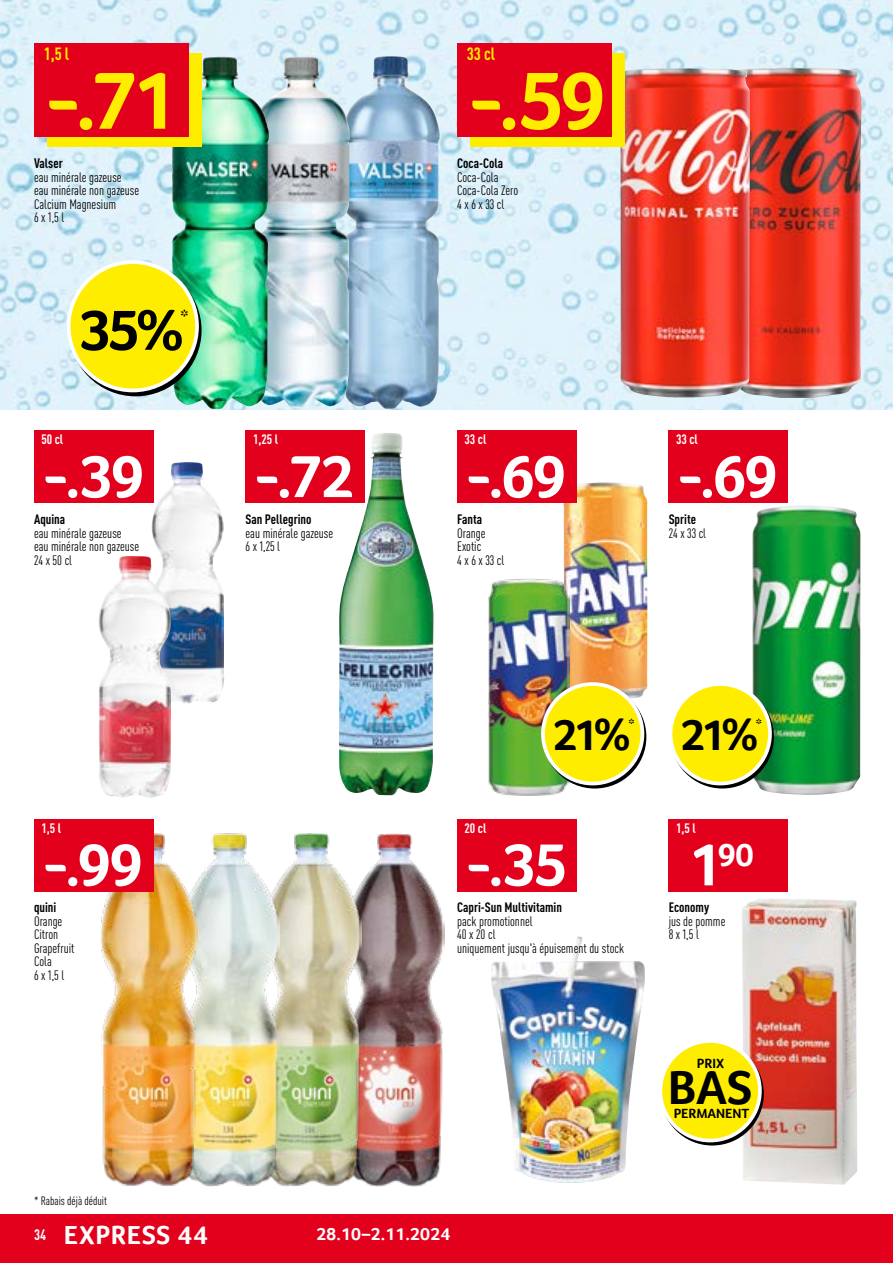
<style>
.page{position:relative;width:893px;height:1263px;background:#fff}
.page>*{position:absolute;margin:0;border:0;box-sizing:border-box;transform-origin:0 0}
.Preis_HOT{font:700 84px "Transgourmet";color:#ffed00}
.Preis_weiss{font:700 61.5px "Transgourmet";letter-spacing:-.04em;color:#fff}
.Rabattbutton{font:700 58.5px "Transgourmet";color:#000}
.t1{font:700 48.9px "Transgourmet";color:#000}
.Rabattbutton-2{font:700 45px "Transgourmet";color:#000}
.Preis_weiss-2{font:700 33.3px "Transgourmet";color:#fff}
.t2{font:700 26.7px "Transgourmet";letter-spacing:.03em;color:#fff}
.Rabattbutton-3{font:700 19.5px "Transgourmet";color:#000}
.t3{font:700 18px "Transgourmet";letter-spacing:.01em;color:#fff}
.Unit_HOT{font:700 condensed 17.55px "DINOT";color:#ffed00}
.Rabattbutton-4{font:700 15px "Transgourmet";color:#000}
.t4{font:700 13.65px "Transgourmet";color:#000}
.t5{font:condensed 13.5px "DINOT";color:#000}
.t6{font:700 condensed 13.5px "DINOT";color:#000}
.Unit_weiss{font:700 condensed 13.5px "DINOT";color:#fff}
.t7{font:condensed 12px "DINOT";color:#000}
.s1{font-size:61.5px}
.s2{font-family:"DINOT";font-stretch:condensed;font-size:15px}
</style>
<div class="page">
<div style="left:0;top:1214px;width:893px;height:49px;background:#e3001d"></div>
<img style="left:0;top:0;width:893px;height:409px">
<img style="left:362px;top:833px;width:82px;height:353px">
<img style="left:279px;top:833px;width:83px;height:353px">
<img style="left:750px;top:68px;width:111px;height:330px">
<img style="left:152px;top:462px;width:72px;height:242px">
<img style="left:99px;top:556px;width:72px;height:242px">
<img style="left:339px;top:433px;width:95px;height:362px">
<img style="left:564px;top:482px;width:83px;height:217px">
<img style="left:488px;top:578px;width:82px;height:217px">
<img style="left:198px;top:833px;width:81px;height:353px">
<img style="left:491px;top:936px;width:154px;height:247px">
<img style="left:741px;top:898px;width:116px;height:287px">
<img style="left:342px;top:56px;width:98px;height:353px">
<img style="left:253px;top:57px;width:96px;height:352px">
<img style="left:171px;top:56px;width:64px;height:353px">
<img style="left:620px;top:68px;width:130px;height:330px">
<img style="left:100px;top:833px;width:98px;height:353px">
<img style="left:752px;top:505px;width:109px;height:290px">
<div style="left:47px;top:53px;width:155px;height:94px;background:#ffed00"></div>
<div style="left:34px;top:43px;width:155px;height:93px;background:#e3001d"></div>
<svg style="left:71px;top:266px;width:129px;height:128px"></svg>
<div style="left:69px;top:262px;width:128px;height:128px;background:#ffed00;border-radius:50%"></div>
<div style="left:67px;top:260px;width:132px;height:132px;border:4px solid #fff;border-radius:50%"></div>
<div style="left:470px;top:53px;width:155px;height:94px;background:#ffed00"></div>
<div style="left:457px;top:43px;width:155px;height:93px;background:#e3001d"></div>
<div style="left:34px;top:431px;width:119px;height:72px;background:#e3001d"></div>
<div style="left:246px;top:431px;width:119px;height:72px;background:#e3001d"></div>
<div style="left:457px;top:431px;width:119px;height:72px;background:#e3001d"></div>
<svg style="left:545px;top:687px;width:99px;height:100px"></svg>
<div style="left:543px;top:684px;width:99px;height:99px;background:#ffed00;border-radius:50%"></div>
<div style="left:541px;top:682px;width:103px;height:103px;border:4px solid #fff;border-radius:50%"></div>
<div style="left:34px;top:819px;width:119px;height:72px;background:#e3001d"></div>
<div style="left:457px;top:819px;width:119px;height:72px;background:#e3001d"></div>
<div style="left:669px;top:819px;width:119px;height:72px;background:#e3001d"></div>
<svg style="left:662px;top:1044px;width:100px;height:100px"></svg>
<div style="left:660px;top:1041px;width:100px;height:99px;background:#ffed00;border-radius:50%"></div>
<div style="left:659px;top:1039px;width:103px;height:103px;border:4px solid #fff;border-radius:50%"></div>
<div style="left:669px;top:431px;width:119px;height:72px;background:#e3001d"></div>
<svg style="left:673px;top:687px;width:99px;height:100px"></svg>
<div style="left:670px;top:684px;width:100px;height:99px;background:#ffed00;border-radius:50%"></div>
<div style="left:669px;top:682px;width:103px;height:103px;border:4px solid #fff;border-radius:50%"></div>
<p class="Unit_HOT" style="left:44px;top:43px;width:27px">1,5 l</p>
<p class="Preis_HOT" style="left:44px;top:51px;width:136px">-.71</p>
<p class="t6" style="left:34px;top:155px;width:30px">Valser</p>
<p class="t5" style="left:34px;top:169px;width:89px">eau minérale gazeuse</p>
<p class="t5" style="left:34px;top:182px;width:107px">eau minérale non gazeuse</p>
<p class="t5" style="left:34px;top:196px;width:84px">Calcium Magnesium</p>
<p class="t5" style="left:34px;top:209px;width:32px">6 x 1,5 l</p>
<p class="Rabattbutton" style="left:80px;top:295px;width:106px">35%</p>
<p class="Rabattbutton-3" style="left:181px;top:305px;width:10px">*</p>
<p class="Unit_weiss" style="left:41px;top:431px;width:23px">50 cl</p>
<p class="Preis_weiss" style="left:42px;top:440px;width:104px">-.39</p>
<p class="t6" style="left:34px;top:511px;width:33px">Aquina</p>
<p class="t5" style="left:34px;top:525px;width:89px">eau minérale gazeuse</p>
<p class="t5" style="left:34px;top:538px;width:107px">eau minérale non gazeuse</p>
<p class="t5" style="left:34px;top:552px;width:40px">24 x 50 cl</p>
<p class="Unit_weiss" style="left:253px;top:431px;width:27px">1,25 l</p>
<p class="Preis_weiss" style="left:253px;top:440px;width:103px">-.72</p>
<p class="t6" style="left:246px;top:511px;width:67px">San Pellegrino</p>
<p class="t5" style="left:246px;top:525px;width:89px">eau minérale gazeuse</p>
<p class="t5" style="left:246px;top:538px;width:36px">6 x 1,25 l</p>
<p class="Unit_HOT" style="left:467px;top:43px;width:30px">33 cl</p>
<p class="Preis_HOT" style="left:467px;top:51px;width:141px">-.59</p>
<p class="t6" style="left:457px;top:155px;width:47px">Coca-Cola</p>
<p class="t5" style="left:457px;top:169px;width:43px">Coca-Cola</p>
<p class="t5" style="left:457px;top:182px;width:63px">Coca-Cola Zero</p>
<p class="t5" style="left:457px;top:196px;width:49px">4 x 6 x 33 cl</p>
<p class="Unit_weiss" style="left:465px;top:431px;width:23px">33 cl</p>
<p class="Preis_weiss" style="left:465px;top:440px;width:103px">-.69</p>
<p class="t6" style="left:457px;top:511px;width:27px">Fanta</p>
<p class="t5" style="left:457px;top:525px;width:30px">Orange</p>
<p class="t5" style="left:457px;top:538px;width:26px">Exotic</p>
<p class="t5" style="left:457px;top:552px;width:49px">4 x 6 x 33 cl</p>
<p class="Unit_weiss" style="left:676px;top:431px;width:23px">33 cl</p>
<p class="Preis_weiss" style="left:676px;top:440px;width:103px">-.69</p>
<p class="t6" style="left:669px;top:511px;width:29px">Sprite</p>
<p class="t5" style="left:669px;top:525px;width:39px">24 x 33 cl</p>
<p class="Rabattbutton-2" style="left:553px;top:708px;width:80px">21%</p>
<p class="Rabattbutton-4" style="left:628px;top:715px;width:8px">*</p>
<p class="Rabattbutton-2" style="left:680px;top:708px;width:80px">21%</p>
<p class="Rabattbutton-4" style="left:756px;top:715px;width:8px">*</p>
<p class="Unit_weiss" style="left:41px;top:819px;width:21px">1,5 l</p>
<p class="Unit_weiss" style="left:465px;top:819px;width:23px">20 cl</p>
<p class="Unit_weiss" style="left:676px;top:819px;width:21px">1,5 l</p>
<p class="Preis_weiss" style="left:42px;top:828px;width:103px">-.99</p>
<p class="Preis_weiss" style="left:465px;top:828px;width:105px">-.35</p>
<p class="Preis_weiss-2" style="left:688px;top:835px;width:67px"><span class="s1">1</span>90</p>
<p class="t6" style="left:34px;top:899px;width:24px">quini</p>
<p class="t5" style="left:34px;top:913px;width:30px">Orange</p>
<p class="t5" style="left:34px;top:927px;width:26px">Citron</p>
<p class="t5" style="left:34px;top:940px;width:42px">Grapefruit</p>
<p class="t5" style="left:34px;top:954px;width:19px">Cola</p>
<p class="t5" style="left:34px;top:967px;width:32px">6 x 1,5 l</p>
<p class="t6" style="left:457px;top:899px;width:106px">Capri-Sun Multivitamin</p>
<p class="t5" style="left:457px;top:913px;width:77px">pack promotionnel</p>
<p class="t5" style="left:457px;top:927px;width:40px">40 x 20 cl</p>
<p class="t5" style="left:457px;top:940px;width:169px">uniquement jusqu'à épuisement du stock</p>
<p class="t6" style="left:669px;top:899px;width:42px">Economy</p>
<p class="t5" style="left:669px;top:913px;width:58px">jus de pomme</p>
<p class="t5" style="left:669px;top:927px;width:32px">8 x 1,5 l</p>
<p class="t4" style="left:697px;top:1055px;width:29px">PRIX</p>
<p class="t1" style="left:668px;top:1059px;width:86px">BAS</p>
<p class="t4" style="left:674px;top:1105px;width:77px">PERMANENT</p>
<p class="t7" style="left:34px;top:1194px;width:75px">* Rabais déjà déduit</p>
<p class="t2" style="left:34px;top:1220px;width:175px"><span class="s2">34</span> EXPRESS 44</p>
<p class="t3" style="left:316px;top:1224px;width:135px">28.10–2.11.2024</p>
</div>
